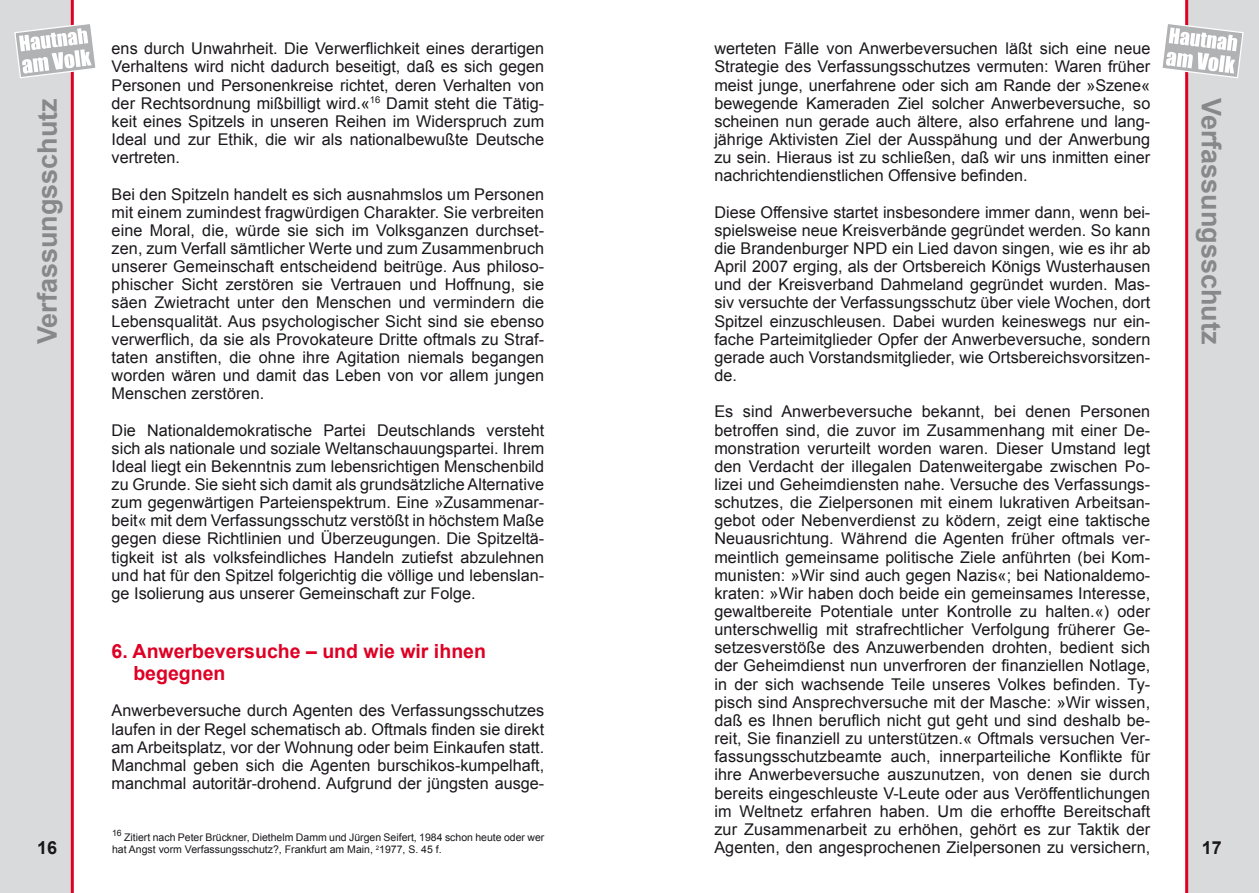
<style>
.page{position:relative;width:1259px;height:893px;background:#fff}
.page>*{position:absolute;margin:0;border:0;box-sizing:border-box;transform-origin:0 0}
.t1{font:700 27px "Arial";color:#878889}
.t2{font:700 19.5px/22.5px "Arial";color:#de0025}
.t3{font:700 18px "Arial";color:#1a171b}
.t4{font:16.2px/18.1px "Arial";color:#1a171b;text-align:justify}
.t5{font:10.5px/12px "Arial";color:#1a171b}
.t6{font:8.7px "Arial";color:#1a171b}
</style>
<div class="page">
<div style="left:0;top:0;width:74px;height:893px;background:#d9dadb"></div>
<svg style="left:14px;top:22px;width:82px;height:57px"></svg>
<div style="left:1185px;top:0;width:74px;height:893px;background:#d9dadb"></div>
<svg style="left:1162px;top:22px;width:82px;height:57px"></svg>
<p class="t4" style="left:112px;top:40px;width:434px">ens durch Unwahrheit. Die Verwerflichkeit eines derartigen Verhaltens wird nicht dadurch beseitigt, daß es sich gegen Personen und Personenkreise richtet, deren Verhalten von der Rechtsordnung mißbilligt wird.«<sup>16</sup> Damit steht die Tätig&shy;keit eines Spitzels in unseren Reihen im Widerspruch zum Ideal und zur Ethik, die wir als nationalbewußte Deutsche vertreten.</p>
<p class="t4" style="left:112px;top:185px;width:434px">Bei den Spitzeln handelt es sich ausnahmslos um Personen mit einem zumindest fragwürdigen Charakter. Sie verbreiten eine Moral, die, würde sie sich im Volksganzen durchset&shy;zen, zum Verfall sämtlicher Werte und zum Zusammenbruch unserer Gemeinschaft entscheidend beitrüge. Aus philoso&shy;phischer Sicht zerstören sie Vertrauen und Hoffnung, sie säen Zwietracht unter den Menschen und vermindern die Lebensqualität. Aus psychologischer Sicht sind sie ebenso verwerflich, da sie als Provokateure Dritte oftmals zu Straf&shy;taten anstiften, die ohne ihre Agitation niemals begangen worden wären und damit das Leben von vor allem jungen Menschen zerstören.</p>
<p class="t4" style="left:112px;top:421px;width:434px">Die Nationaldemokratische Partei Deutschlands versteht sich als nationale und soziale Weltanschauungspartei. Ihrem Ideal liegt ein Bekenntnis zum lebensrichtigen Menschenbild zu Grunde. Sie sieht sich damit als grundsätzliche Alternative zum gegenwärtigen Parteienspektrum. Eine »Zusammenar&shy;beit« mit dem Verfassungsschutz verstößt in höchstem Maße gegen diese Richtlinien und Überzeugungen. Die Spitzeltä&shy;tigkeit ist als volksfeindliches Handeln zutiefst abzulehnen und hat für den Spitzel folgerichtig die völlige und lebenslan&shy;ge Isolierung aus unserer Gemeinschaft zur Folge.</p>
<p class="t4" style="left:714px;top:40px;width:437px">werteten Fälle von Anwerbeversuchen läßt sich eine neue Strategie des Verfassungsschutzes vermuten: Waren früher meist junge, unerfahrene oder sich am Rande der »Szene« bewegende Kameraden Ziel solcher Anwerbeversuche, so scheinen nun gerade auch ältere, also erfahrene und lang&shy;jährige Aktivisten Ziel der Ausspähung und der Anwerbung zu sein. Hieraus ist zu schließen, daß wir uns inmitten einer nachrichtendienstlichen Offensive befinden.</p>
<p class="t4" style="left:714px;top:203px;width:437px">Diese Offensive startet insbesondere immer dann, wenn bei&shy;spielsweise neue Kreisverbände gegründet werden. So kann die Brandenburger NPD ein Lied davon singen, wie es ihr ab April 2007 erging, als der Ortsbereich Königs Wusterhausen und der Kreisverband Dahmeland gegründet wurden. Mas&shy;siv versuchte der Verfassungsschutz über viele Wochen, dort Spitzel einzuschleusen. Dabei wurden keineswegs nur ein&shy;fache Parteimitglieder Opfer der Anwerbeversuche, sondern gerade auch Vorstandsmitglieder, wie Ortsbereichsvorsitzen&shy;de.</p>
<p class="t4" style="left:714px;top:403px;width:437px">Es sind Anwerbeversuche bekannt, bei denen Personen betroffen sind, die zuvor im Zusammenhang mit einer De&shy;monstration verurteilt worden waren. Dieser Umstand legt den Verdacht der illegalen Datenweitergabe zwischen Po&shy;lizei und Geheimdiensten nahe. Versuche des Verfassungs&shy;schutzes, die Zielpersonen mit einem lukrativen Arbeitsan&shy;gebot oder Nebenverdienst zu ködern, zeigt eine taktische Neuausrichtung. Während die Agenten früher oftmals ver&shy;meintlich gemeinsame politische Ziele anführten (bei Kom&shy;munisten: »Wir sind auch gegen Nazis«; bei Nationaldemo&shy;kraten: »Wir haben doch beide ein gemeinsames Interesse, gewaltbereite Potentiale unter Kontrolle zu halten.«) oder unterschwellig mit strafrechtlicher Verfolgung früherer Ge&shy;setzesverstöße des Anzuwerbenden drohten, bedient sich der Geheimdienst nun unverfroren der finanziellen Notlage, in der sich wachsende Teile unseres Volkes befinden. Ty&shy;pisch sind Ansprechversuche mit der Masche: »Wir wissen, daß es Ihnen beruflich nicht gut geht und sind deshalb be&shy;reit, Sie finanziell zu unterstützen.« Oftmals versuchen Ver&shy;fassungsschutzbeamte auch, innerparteiliche Konflikte für ihre Anwerbeversuche auszunutzen, von denen sie durch bereits eingeschleuste V-Leute oder aus Veröffentlichungen im Weltnetz erfahren haben. Um die erhoffte Bereitschaft zur Zusammenarbeit zu erhöhen, gehört es zur Taktik der</p>
<h1 class="t1" style="left:29px;top:344px;width:248px;rotate:-90deg">Verfassungsschutz</h1>
<h1 class="t1" style="left:1229px;top:98px;width:248px;rotate:90deg">Verfassungsschutz</h1>
<p class="t2" style="left:133px;top:640px;width:354px;text-indent:-22px">6. Anwerbeversuche – und wie wir ihnen begegnen</p>
<p class="t4" style="left:112px;top:702px;width:434px">Anwerbeversuche durch Agenten des Verfassungsschutzes laufen in der Regel schematisch ab. Oftmals finden sie direkt am Arbeitsplatz, vor der Wohnung oder beim Einkaufen statt.<br>Manchmal geben sich die Agenten burschikos-kumpelhaft, manchmal autoritär-drohend. Aufgrund der jüngsten ausge-</p>
<p class="t6" style="left:112px;top:828px;width:11px">16</p>
<p class="t5" style="left:112px;top:832px;width:434px;text-indent:12px">Zitiert nach Peter Brückner, Diethelm Damm und Jürgen Seifert, 1984 schon heute oder wer hat Angst vorm Verfassungsschutz?, Frankfurt am Main, <sup>2</sup>1977, S. 45 f.</p>
<p class="t3" style="left:37px;top:835px;width:22px">16</p>
<p class="t4" style="left:714px;top:838px;width:437px">Agenten, den angesprochenen Zielpersonen zu versichern,</p>
<p class="t3" style="left:1201px;top:835px;width:22px">17</p>
</div>
